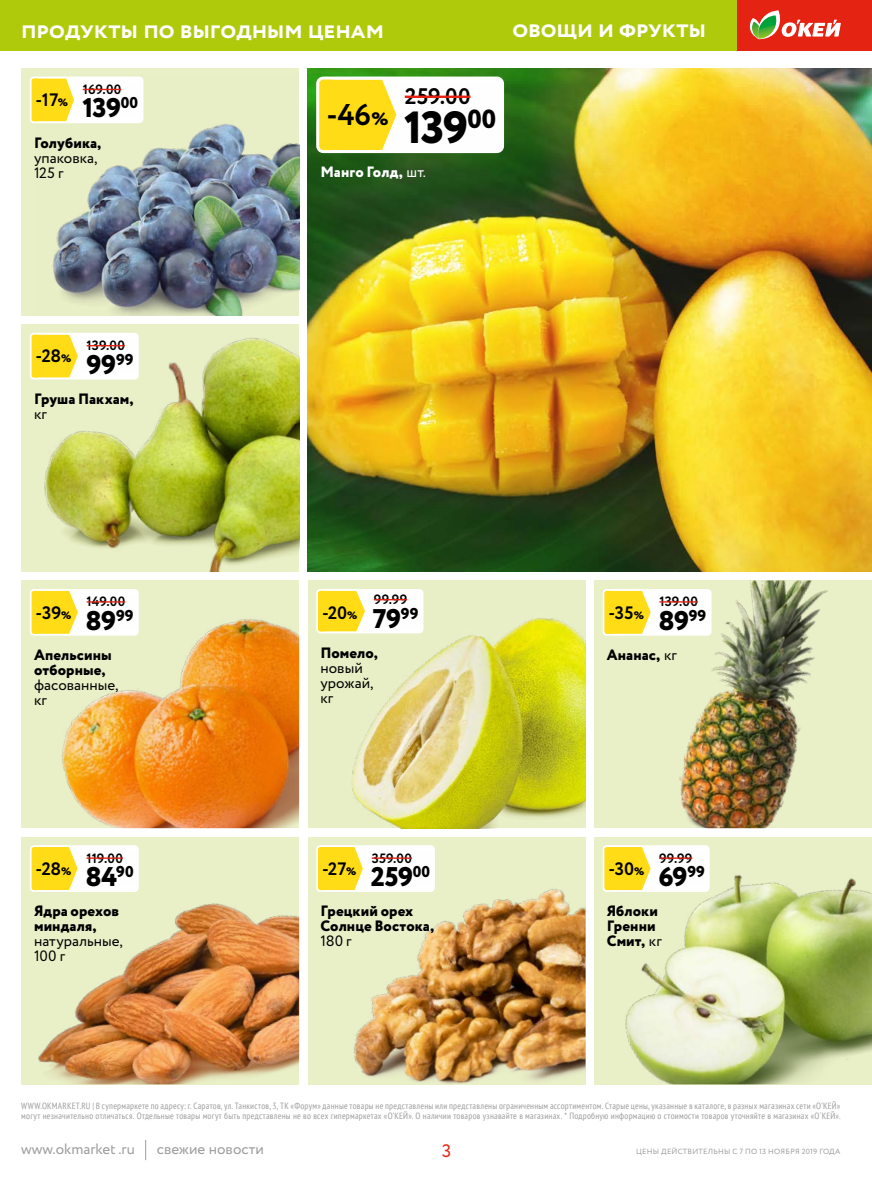
<style>
.page{position:relative;width:872px;height:1178px;background:#fff}
.page>*{position:absolute;margin:0;border:0;box-sizing:border-box;transform-origin:0 0}
.t1{font:800 45px "Circe";color:#000}
.t2{font:700 30px "Circe";color:#000}
.t3{font:800 27px "Circe";letter-spacing:-.02em;color:#000}
.t4{font:700 24px "Circe";letter-spacing:-.005em;color:#fff}
.t5{font:700 22.5px "Circe";color:#000}
.t6{font:700 18px "Circe";letter-spacing:-.055em;color:#000}
.t7{font:18px "Circe";color:#e42313}
.t8{font:800 15px/15px "Circe";letter-spacing:.005em;color:#000}
.t9{font:15px/15px "Circe";color:#000}
.t10{font:15px "Circe";color:#9d9d9c}
.t11{font:800 15px "Circe";letter-spacing:.005em;color:#fff}
.t12{font:700 13.5px "Circe";color:#000}
.t13{font:condensed 9px/10.5px "PT Sans";letter-spacing:.03em;color:#9d9d9c}
.t14{font:7.5px "Circe";letter-spacing:.03em;color:#9d9d9c}
.s1{font-weight:800;font-size:10.8px}
.s2{font-weight:800;font-size:18px}
.s3{font-weight:400}
</style>
<div class="page">
<img style="left:308px;top:68px;width:564px;height:504px">
<svg style="left:307px;top:68px;width:265px;height:110px"></svg>
<svg style="left:322px;top:81px;width:74px;height:68px;background:#ffde2a"></svg>
<hr style="left:405px;top:96px;width:65px;height:2px;background:#e42313">
<div style="left:316px;top:77px;width:188px;height:76px;border:3px solid #fff;border-radius:6px"></div>
<img style="left:308px;top:837px;width:277px;height:247px">
<svg style="left:308px;top:837px;width:198px;height:76px;fill:#e9efc6"></svg>
<svg style="left:319px;top:848px;width:44px;height:41px;background:#ffdf2b"></svg>
<hr style="left:372px;top:857px;width:40px;height:2px;background:#e42313">
<div style="left:316px;top:845px;width:119px;height:47px;border:2px solid #fff;border-radius:3px"></div>
<img style="left:21px;top:324px;width:278px;height:248px">
<svg style="left:21px;top:324px;width:188px;height:77px;fill:#e9efc6"></svg>
<svg style="left:33px;top:336px;width:45px;height:40px;background:#ffdf2b"></svg>
<hr style="left:87px;top:345px;width:38px;height:1px;background:#e42313">
<div style="left:30px;top:333px;width:109px;height:46px;border:2px solid #fff;border-radius:3px"></div>
<img style="left:21px;top:580px;width:278px;height:248px">
<svg style="left:21px;top:580px;width:188px;height:77px;fill:#e9efc6"></svg>
<svg style="left:33px;top:592px;width:45px;height:41px;background:#ffdf2c"></svg>
<hr style="left:87px;top:601px;width:38px;height:1px;background:#e42313">
<div style="left:30px;top:589px;width:109px;height:47px;border:2px solid #fff;border-radius:3px"></div>
<div style="left:594px;top:580px;width:278px;height:248px;background:#e9efc6"></div>
<img style="left:679px;top:580px;width:149px;height:248px">
<svg style="left:605px;top:580px;width:176px;height:77px"></svg>
<svg style="left:606px;top:592px;width:44px;height:41px;background:#ffde28"></svg>
<hr style="left:659px;top:601px;width:39px;height:1px;background:#e42313">
<div style="left:602px;top:589px;width:109px;height:47px;border:2px solid #fff;border-radius:3px"></div>
<img style="left:594px;top:837px;width:278px;height:247px">
<svg style="left:594px;top:837px;width:186px;height:76px;fill:#e9efc6"></svg>
<svg style="left:606px;top:848px;width:44px;height:41px;background:#ffde28"></svg>
<hr style="left:659px;top:857px;width:33px;height:2px;background:#e42313">
<div style="left:602px;top:845px;width:107px;height:47px;border:2px solid #fff;border-radius:3px"></div>
<img style="left:21px;top:837px;width:278px;height:247px">
<svg style="left:21px;top:837px;width:188px;height:76px;fill:#e9efc6"></svg>
<svg style="left:33px;top:848px;width:45px;height:41px;background:#ffdf2d"></svg>
<hr style="left:86px;top:857px;width:37px;height:2px;background:#e42313">
<div style="left:30px;top:845px;width:109px;height:47px;border:2px solid #fff;border-radius:3px"></div>
<div style="left:21px;top:68px;width:278px;height:248px;background:#e9efc6"></div>
<img style="left:52px;top:124px;width:247px;height:192px">
<svg style="left:29px;top:76px;width:184px;height:68px"></svg>
<svg style="left:33px;top:80px;width:41px;height:40px;background:#ffdf2a"></svg>
<hr style="left:83px;top:89px;width:38px;height:1px;background:#e42313">
<div style="left:30px;top:77px;width:113px;height:46px;border:2px solid #fff;border-radius:3px"></div>
<img style="left:310px;top:580px;width:275px;height:248px">
<svg style="left:308px;top:580px;width:185px;height:74px;fill:#e8eec5"></svg>
<svg style="left:319px;top:592px;width:46px;height:38px;background:#ffde2a"></svg>
<hr style="left:374px;top:599px;width:33px;height:1px;background:#e42313">
<div style="left:316px;top:589px;width:107px;height:44px;border:2px solid #fff;border-radius:3px"></div>
<svg style="left:145px;top:1140px;width:1px;height:20px"></svg>
<div style="left:0;top:0;width:737px;height:51px;background:#afca0b"></div>
<div style="left:737px;top:0;width:135px;height:51px;background:#e42313"></div>
<svg style="left:750px;top:10px;width:91px;height:29px"></svg>
<h3 class="t4" style="left:21px;top:13px;width:364px">продукты по выгодным ценам</h3>
<h3 class="t4" style="left:512px;top:13px;width:195px">овощи и фрукты</h3>
<h3 class="t4" style="left:557px;top:13px;width:151px">свежая рыба</h3>
<h3 class="t4" style="left:608px;top:13px;width:99px">пекарня</h3>
<h3 class="t6" style="left:36px;top:88px;width:34px">-17<span class="s1">%</span></h3>
<h3 class="t12" style="left:83px;top:80px;width:40px">169.00</h3>
<h3 class="t3" style="left:82px;top:90px;width:57px">139<sup>00</sup></h3>
<h3 class="t8" style="left:34px;top:136px;width:69px">Голубика,</h3>
<h3 class="t9" style="left:34px;top:151px;width:65px">упаковка,<br>125 г</h3>
<h3 class="t6" style="left:36px;top:344px;width:37px">-28<span class="s1">%</span></h3>
<h3 class="t12" style="left:87px;top:336px;width:40px">139.00</h3>
<h3 class="t3" style="left:87px;top:346px;width:49px">99<sup>99</sup></h3>
<h3 class="t8" style="left:34px;top:392px;width:101px">Груша Пакхам,</h3>
<h3 class="t9" style="left:34px;top:407px;width:14px">кг</h3>
<h3 class="t6" style="left:36px;top:600px;width:37px">-39<span class="s1">%</span></h3>
<h3 class="t12" style="left:87px;top:593px;width:40px">149.00</h3>
<h3 class="t3" style="left:86px;top:602px;width:49px">89<sup>99</sup></h3>
<h3 class="t8" style="left:34px;top:648px;width:79px">Апельсины отборные,</h3>
<h3 class="t9" style="left:34px;top:678px;width:86px">фасованные, кг</h3>
<h3 class="t6" style="left:36px;top:857px;width:37px">-28<span class="s1">%</span></h3>
<h3 class="t12" style="left:86px;top:849px;width:38px">119.00</h3>
<h3 class="t3" style="left:85px;top:858px;width:50px">84<sup>90</sup></h3>
<h3 class="t8" style="left:34px;top:905px;width:87px">Ядра орехов миндаля,</h3>
<h3 class="t9" style="left:34px;top:934px;width:90px">натуральные,<br>100 г</h3>
<h2 class="t2" style="left:326px;top:95px;width:63px">-46<span class="s2">%</span></h2>
<h3 class="t5" style="left:405px;top:82px;width:67px">259.00</h3>
<h1 class="t1" style="left:404px;top:97px;width:93px">139<sup>00</sup></h1>
<h3 class="t11" style="left:320px;top:162px;width:107px">Манго Голд, <span class="s3">шт.</span></h3>
<h3 class="t6" style="left:322px;top:600px;width:37px">-20<span class="s1">%</span></h3>
<h3 class="t12" style="left:374px;top:590px;width:35px">99.99</h3>
<h3 class="t3" style="left:373px;top:600px;width:47px">79<sup>99</sup></h3>
<h3 class="t6" style="left:608px;top:600px;width:37px">-35<span class="s1">%</span></h3>
<h3 class="t12" style="left:659px;top:593px;width:40px">139.00</h3>
<h3 class="t3" style="left:658px;top:602px;width:49px">89<sup>99</sup></h3>
<h3 class="t8" style="left:320px;top:646px;width:59px">Помело,</h3>
<h3 class="t9" style="left:320px;top:661px;width:54px">новый урожай, кг</h3>
<h3 class="t8" style="left:607px;top:648px;width:72px">Ананас, <span class="s3">кг</span></h3>
<h3 class="t6" style="left:322px;top:857px;width:36px">-27<span class="s1">%</span></h3>
<h3 class="t12" style="left:372px;top:849px;width:42px">359.00</h3>
<h3 class="t3" style="left:371px;top:858px;width:61px">259<sup>00</sup></h3>
<h3 class="t6" style="left:608px;top:857px;width:38px">-30<span class="s1">%</span></h3>
<h3 class="t12" style="left:659px;top:849px;width:35px">99.99</h3>
<h3 class="t3" style="left:658px;top:858px;width:48px">69<sup>99</sup></h3>
<h3 class="t8" style="left:320px;top:905px;width:115px">Грецкий орех<br>Солнце Востока,</h3>
<h3 class="t9" style="left:320px;top:934px;width:33px">180 г</h3>
<h3 class="t8" style="left:607px;top:905px;width:56px">Яблоки<br>Гренни<br>Смит, <span class="s3">кг</span></h3>
<p class="t13" style="left:21px;top:1100px;width:820px">WWW.OKMARKET.RU | В супермаркете по адресу: г. Саратов, ул. Танкистов, 3, ТК «Форум» данные товары не представлены или представлены ограниченным ассортиментом. Старые цены, указанные в каталоге, в разных магазинах сети «О’КЕЙ» могут незначительно отличаться. Отдельные товары могут быть представлены не во всех гипермаркетах «О’КЕЙ». О наличии товаров узнавайте в магазинах. * Подробную информацию о стоимости товаров уточняйте в магазинах «О´КЕЙ».</p>
<h3 class="t10" style="left:21px;top:1139px;width:115px">www.okmarket .ru</h3>
<h3 class="t10" style="left:157px;top:1139px;width:109px">свежие новости</h3>
<h3 class="t7" style="left:442px;top:1139px;width:11px">3</h3>
<p class="t14" style="left:636px;top:1147px;width:206px">ЦЕНЫ ДЕЙСТВИТЕЛЬНЫ с 7 по 13 ноября 2019 ГОДА</p>
</div>
